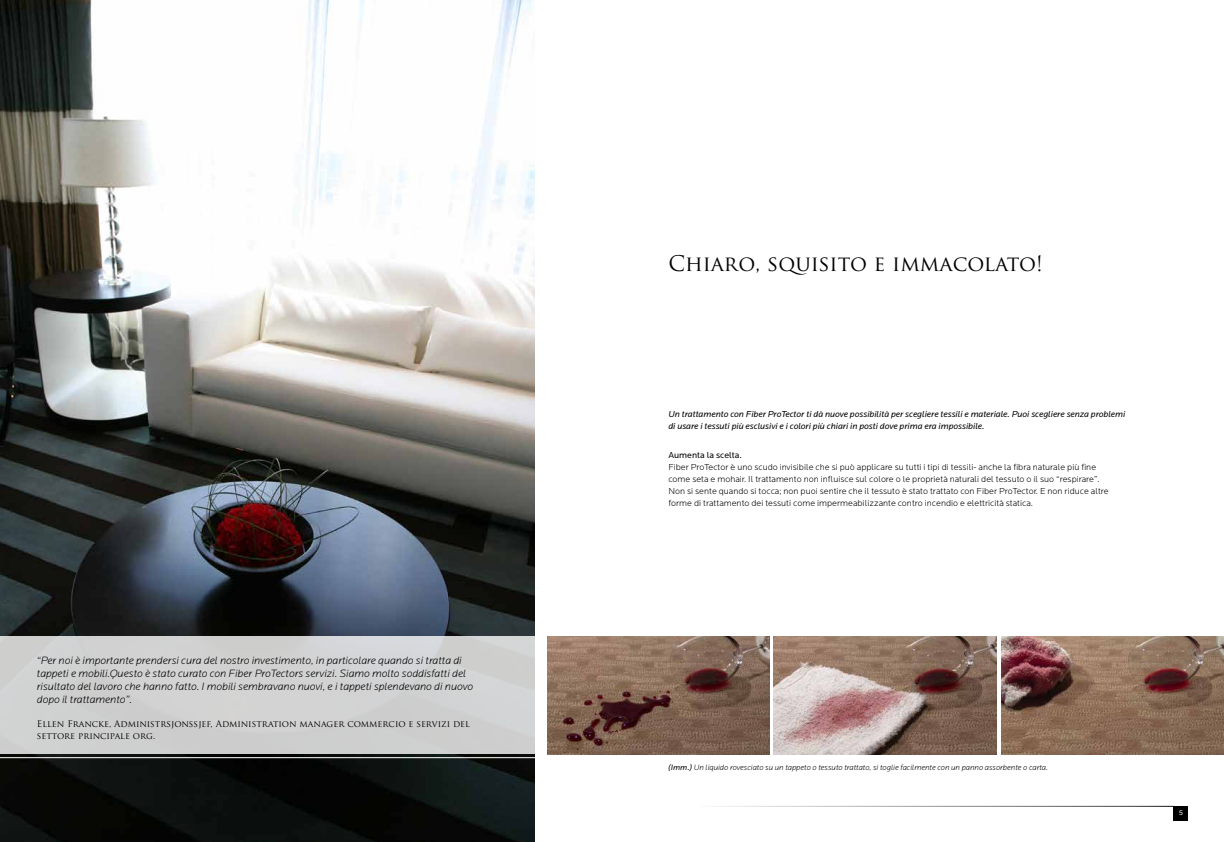
<style>
.page{position:relative;width:1224px;height:842px;background:#fff}
.page>*{position:absolute;margin:0;border:0;box-sizing:border-box;transform-origin:0 0}
.t1{font:21px "Trajan Pro";color:#000}
.t2{font:italic 300 11px/13.2px "Locator";color:#000}
.t3{font:300 9px/12px "Locator";color:#000}
.t4{font:italic 9px/12px "Locator";color:#000}
.t5{font:9px/12px "Trajan Pro";color:#000}
.t6{font:9px "Locator";color:#000}
.t7{font:italic 300 8px "Locator";color:#000}
.t8{font:7px "Locator";color:#fff}
.s1{font-weight:400}
</style>
<div class="page">
<div style="left:1174px;top:806px;width:14px;height:14px;background:#000"></div>
<img style="left:0;top:0;width:534px;height:842px">
<img style="left:547px;top:637px;width:222px;height:117px">
<img style="left:774px;top:637px;width:222px;height:117px">
<img style="left:1002px;top:637px;width:222px;height:117px">
<div style="left:0;top:636px;width:541px;height:118px;background:#d1d2d1"></div>
<hr style="left:0;top:757px;width:743px;height:1px;background:#fff">
<p class="t2" style="left:37px;top:654px;width:438px">“Per noi è importante prendersi cura del nostro investimento, in particolare quando si tratta di tappeti e mobili.Questo è stato curato con Fiber ProTectors servizi. Siamo molto soddisfatti del risultato del lavoro che hanno fatto. I mobili sembravano nuovi, e i tappeti splendevano di nuovo dopo il trattamento”.</p>
<p class="t5" style="left:37px;top:718px;width:435px">Ellen Francke, Administrsjonssjef, Administration manager commercio e servizi del settore principale org.</p>
<h1 class="t1" style="left:668px;top:250px;width:376px">Chiaro, squisito e immacolato!</h1>
<p class="t4" style="left:668px;top:409px;width:458px">Un trattamento con Fiber ProTector ti dà nuove possibilità per scegliere tessili e materiale. Puoi scegliere senza problemi di usare i tessuti più esclusivi e i colori più chiari in posti dove prima era impossibile.</p>
<p class="t6" style="left:668px;top:450px;width:75px">Aumenta la scelta.</p>
<p class="t3" style="left:668px;top:461px;width:442px">Fiber ProTector è uno scudo invisibile che si può applicare su tutti i tipi di tessili- anche la fibra naturale più fine come seta e mohair. Il trattamento non influisce sul colore o le proprietà naturali del tessuto o il suo “respirare”.<br>Non si sente quando si tocca; non puoi sentire che il tessuto è stato trattato con Fiber ProTector. E non riduce altre forme di trattamento dei tessuti come impermeabilizzante contro incendio e elettricità statica.</p>
<p class="t7" style="left:668px;top:763px;width:381px"><span class="s1">(Imm.)</span> Un liquido rovesciato su un tappeto o tessuto trattato, si toglie facilmente con un panno assorbente o carta.</p>
<p class="t8" style="left:1179px;top:809px;width:6px">5</p>
</div>
